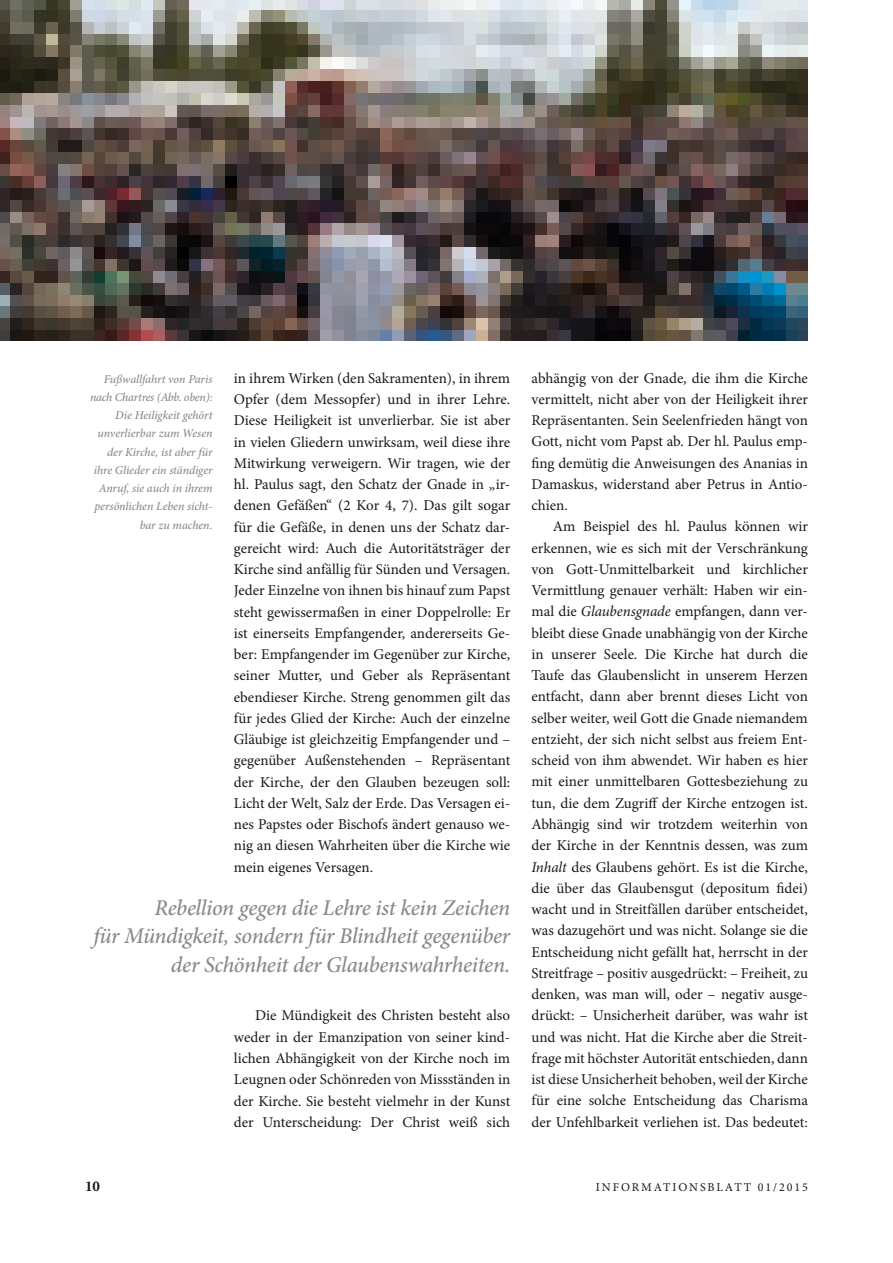
<style>
.page{position:relative;width:893px;height:1263px;background:#fff}
.page>*{position:absolute;margin:0;border:0;box-sizing:border-box;transform-origin:0 0}
.t1{font:italic 500 22.5px/28.5px "Minion Pro";letter-spacing:-.015em;color:#87888a;text-align:right}
.t2{font:15px/21.3px "Minion Pro";color:#1a171c;text-align:justify}
.t3{font:700 15px "Minion Pro";color:#1a171c}
.t4{font:italic 500 12px/18.3px "Minion Pro";letter-spacing:-.01em;color:#87888a;text-align:right}
.t5{font:12px "Minion Pro";letter-spacing:.16em;color:#1a171c}
.s1{font-style:italic}
</style>
<div class="page">
<img style="left:0;top:0;width:808px;height:340px">
<p class="t4" style="left:90px;top:370px;width:124px">Fußwallfahrt von Paris nach Chartres (Abb. oben):<br>Die Heiligkeit gehört unverlierbar zum Wesen der Kirche, ist aber für ihre Glieder ein ständiger<br>Anruf, sie auch in ihrem persönlichen Leben sicht&shy;bar zu machen.</p>
<p class="t2" style="left:234px;top:367px;width:278px">in ihrem Wirken (den Sakramenten), in ihrem Opfer (dem Messopfer) und in ihrer Lehre.<br>Diese Heiligkeit ist unverlierbar. Sie ist aber in vielen Gliedern unwirksam, weil diese ihre Mitwirkung verweigern. Wir tragen, wie der hl. Paulus sagt, den Schatz der Gnade in „ir&shy;denen Gefäßen“ (2 Kor 4, 7). Das gilt sogar für die Gefäße, in denen uns der Schatz dar&shy;gereicht wird: Auch die Autoritätsträger der Kirche sind anfällig für Sünden und Versagen.<br>Jeder Einzelne von ihnen bis hinauf zum Papst steht gewissermaßen in einer Doppelrolle: Er ist einerseits Empfangender, andererseits Ge&shy;ber: Empfangender im Gegenüber zur Kirche, seiner Mutter, und Geber als Repräsentant ebendieser Kirche. Streng genommen gilt das für jedes Glied der Kirche: Auch der einzelne Gläubige ist gleichzeitig Empfangender und – gegenüber Außenstehenden – Repräsentant der Kirche, der den Glauben bezeugen soll:<br>Licht der Welt, Salz der Erde. Das Versagen ei&shy;nes Papstes oder Bischofs ändert genauso we&shy;nig an diesen Wahrheiten über die Kirche wie mein eigenes Versagen.</p>
<h1 class="t1" style="left:93px;top:893px;width:418px">Rebellion gegen die Lehre ist kein Zeichen<br>für Mündigkeit, sondern für Blindheit gegenüber der Schönheit der Glaubenswahrheiten.</h1>
<p class="t2" style="left:234px;top:1005px;width:278px;text-indent:21px">Die Mündigkeit des Christen besteht also weder in der Emanzipation von seiner kind&shy;lichen Abhängigkeit von der Kirche noch im Leugnen oder Schönreden von Missständen in der Kirche. Sie besteht vielmehr in der Kunst der Unterscheidung: Der Christ weiß sich</p>
<p class="t2" style="left:531px;top:367px;width:278px">abhängig von der Gnade, die ihm die Kirche vermittelt, nicht aber von der Heiligkeit ihrer Repräsentanten. Sein Seelenfrieden hängt von Gott, nicht vom Papst ab. Der hl. Paulus emp&shy;fing demütig die Anweisungen des Ananias in Damaskus, widerstand aber Petrus in Antio&shy;chien.</p>
<p class="t2" style="left:531px;top:516px;width:278px;text-indent:21px">Am Beispiel des hl. Paulus können wir erkennen, wie es sich mit der Verschränkung von Gott-Unmittelbarkeit und kirchlicher Vermittlung genauer verhält: Haben wir ein&shy;mal die <span class="s1">Glaubensgnade</span> empfangen, dann ver&shy;bleibt diese Gnade unabhängig von der Kirche in unserer Seele. Die Kirche hat durch die Taufe das Glaubenslicht in unserem Herzen entfacht, dann aber brennt dieses Licht von selber weiter, weil Gott die Gnade niemandem entzieht, der sich nicht selbst aus freiem Ent&shy;scheid von ihm abwendet. Wir haben es hier mit einer unmittelbaren Gottesbeziehung zu tun, die dem Zugriff der Kirche entzogen ist.<br>Abhängig sind wir trotzdem weiterhin von der Kirche in der Kenntnis dessen, was zum <span class="s1">Inhalt</span> des Glaubens gehört. Es ist die Kirche, die über das Glaubensgut (depositum fidei) wacht und in Streitfällen darüber entscheidet, was dazugehört und was nicht. Solange sie die Entscheidung nicht gefällt hat, herrscht in der Streitfrage – positiv ausgedrückt: – Freiheit, zu denken, was man will, oder – negativ ausge&shy;drückt: – Unsicherheit darüber, was wahr ist und was nicht. Hat die Kirche aber die Streit&shy;frage mit höchster Autorität entschieden, dann ist diese Unsicherheit behoben, weil der Kirche für eine solche Entscheidung das Charisma der Unfehlbarkeit verliehen ist. Das bedeutet:</p>
<p class="t3" style="left:85px;top:1175px;width:16px">10</p>
<p class="t5" style="left:596px;top:1179px;width:213px">INFORMATIONSBLATT 01/2015</p>
</div>
